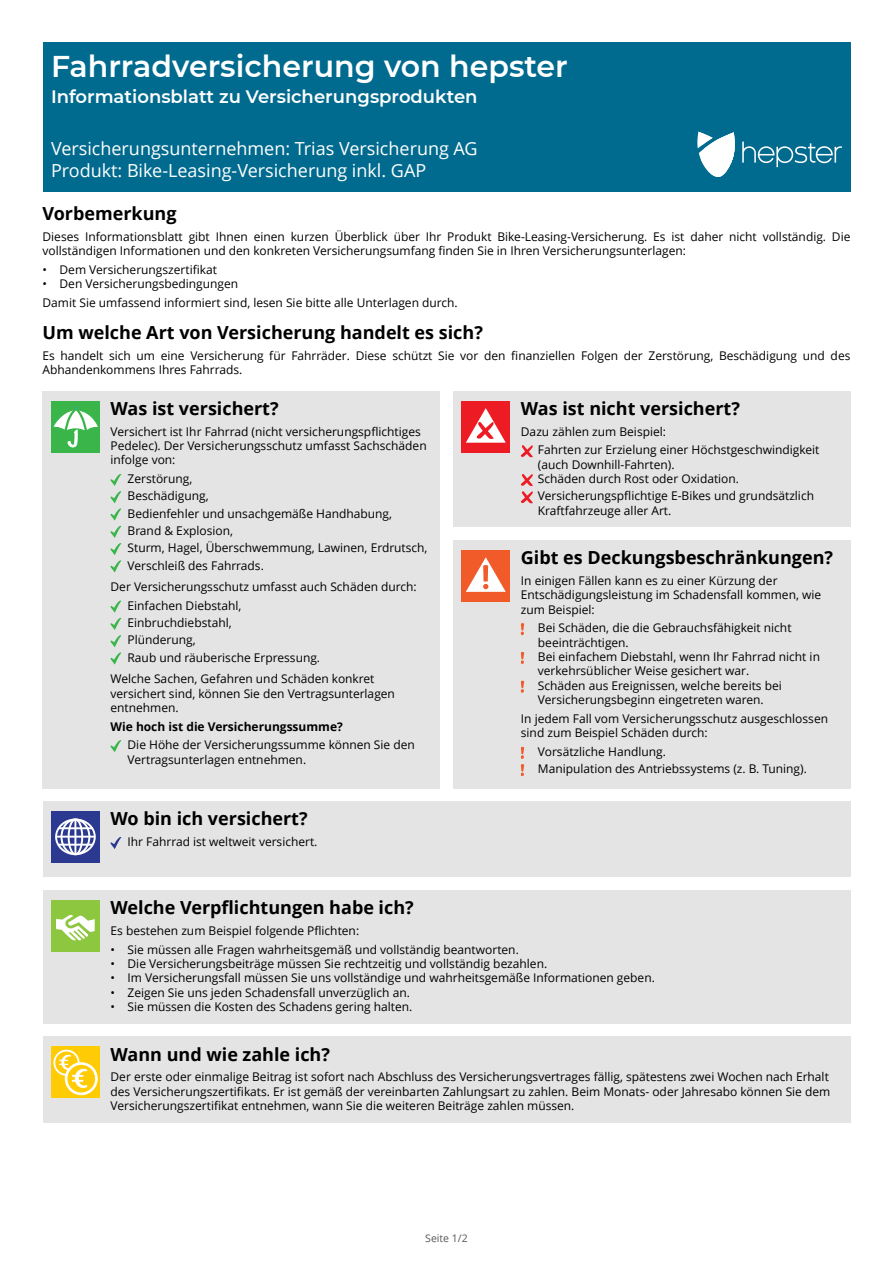
<style>
.page{position:relative;width:893px;height:1263px;background:#fff}
.page>*{position:absolute;margin:0;border:0;box-sizing:border-box;transform-origin:0 0}
.t1{font:600 30px "Montserrat";color:#fff}
.t2{font:700 18px "Open Sans";color:#000}
.t3{font:18px "Open Sans";color:#fff}
.t4{font:600 18px "Montserrat";color:#fff}
.t5{font:12px/14.4px "Open Sans";color:#000}
.t6{font:700 12px "Open Sans";color:#000}
.t7{font:10.5px "Open Sans";color:#5c5857}
</style>
<div class="page">
<div style="left:43px;top:43px;width:807px;height:149px;background:#006b8f"></div>
<svg style="left:697px;top:132px;width:38px;height:45px"></svg>
<svg style="left:742px;top:142px;width:100px;height:25px"></svg>
<div style="left:43px;top:391px;width:397px;height:398px;background:#e4e4e4"></div>
<div style="left:51px;top:401px;width:49px;height:51px;background:#39b54a"></div>
<svg style="left:53px;top:405px;width:45px;height:42px"></svg>
<svg style="left:111px;top:474px;width:10px;height:46px"></svg>
<svg style="left:111px;top:526px;width:10px;height:46px"></svg>
<svg style="left:111px;top:601px;width:10px;height:63px"></svg>
<svg style="left:111px;top:740px;width:10px;height:12px"></svg>
<div style="left:453px;top:391px;width:397px;height:398px;background:#e4e4e4"></div>
<div style="left:461px;top:401px;width:49px;height:51px;background:#ed1c24"></div>
<svg style="left:466px;top:408px;width:40px;height:35px"></svg>
<svg style="left:521px;top:445px;width:12px;height:12px"></svg>
<svg style="left:521px;top:474px;width:12px;height:29px"></svg>
<div style="left:453px;top:527px;width:397px;height:13px;background:#fff"></div>
<div style="left:461px;top:550px;width:49px;height:51px;background:#f15a29"></div>
<svg style="left:466px;top:557px;width:40px;height:35px"></svg>
<svg style="left:521px;top:623px;width:3px;height:12px"></svg>
<svg style="left:521px;top:652px;width:3px;height:12px"></svg>
<svg style="left:521px;top:681px;width:3px;height:12px"></svg>
<svg style="left:521px;top:747px;width:3px;height:29px"></svg>
<div style="left:43px;top:801px;width:807px;height:76px;background:#e4e4e4"></div>
<svg style="left:51px;top:812px;width:49px;height:51px;background:#424f9c"></svg>
<div style="left:55px;top:818px;width:41px;height:37px;border:2px solid #fff;border-radius:50%"></div>
<div style="left:61px;top:818px;width:29px;height:37px;border:2px solid #fff;border-radius:50%"></div>
<div style="left:68px;top:818px;width:15px;height:37px;border:2px solid #fff;border-radius:50%"></div>
<hr style="left:74px;top:819px;width:2px;height:36px;background:#fff">
<hr style="left:59px;top:827px;width:34px;height:2px;background:#fff">
<hr style="left:59px;top:844px;width:34px;height:2px;background:#fff">
<hr style="left:56px;top:836px;width:39px;height:2px;background:#fff">
<svg style="left:111px;top:837px;width:10px;height:12px"></svg>
<div style="left:43px;top:890px;width:807px;height:134px;background:#e4e4e4"></div>
<div style="left:51px;top:900px;width:49px;height:51px;background:#8dc63f"></div>
<svg style="left:56px;top:914px;width:39px;height:27px"></svg>
<div style="left:43px;top:1036px;width:807px;height:86px;background:#e4e4e4"></div>
<div style="left:51px;top:1047px;width:49px;height:51px;background:#ffcb05"></div>
<svg style="left:53px;top:1050px;width:27px;height:26px"></svg>
<svg style="left:65px;top:1062px;width:33px;height:33px"></svg>
<svg style="left:58px;top:1053px;width:31px;height:36px"></svg>
<p class="t1" style="left:51px;top:45px;width:518px">Fahrradversicherung von hepster</p>
<p class="t4" style="left:51px;top:84px;width:428px">Informationsblatt zu Versicherungsprodukten</p>
<p class="t3" style="left:51px;top:137px;width:428px">Versicherungsunternehmen: Trias Versicherung AG</p>
<p class="t3" style="left:51px;top:158px;width:377px">Produkt: Bike-Leasing-Versicherung inkl. GAP</p>
<p class="t2" style="left:43px;top:201px;width:136px">Vorbemerkung</p>
<p class="t5" style="left:43px;top:229px;width:809px">Dieses Informationsblatt gibt Ihnen einen kurzen Überblick über Ihr Produkt Bike-Leasing-Versicherung. Es ist daher nicht vollständig. Die vollständigen Informationen und den konkreten Versicherungsumfang finden Sie in Ihren Versicherungsunterlagen:</p>
<p class="t5" style="left:43px;top:262px;width:6px">•</p>
<p class="t5" style="left:60px;top:262px;width:159px">Dem Versicherungszertifikat</p>
<p class="t5" style="left:43px;top:276px;width:6px">•</p>
<p class="t5" style="left:60px;top:276px;width:180px">Den Versicherungsbedingungen</p>
<p class="t5" style="left:43px;top:295px;width:417px">Damit Sie umfassend informiert sind, lesen Sie bitte alle Unterlagen durch.</p>
<p class="t2" style="left:43px;top:320px;width:442px">Um welche Art von Versicherung handelt es sich?</p>
<p class="t5" style="left:43px;top:348px;width:809px">Es handelt sich um eine Versicherung für Fahrräder. Diese schützt Sie vor den finanziellen Folgen der Zerstörung, Beschädigung und des<br>Abhandenkommens Ihres Fahrrads.</p>
<p class="t2" style="left:111px;top:396px;width:170px">Was ist versichert?</p>
<p class="t5" style="left:111px;top:424px;width:318px">Versichert ist Ihr Fahrrad (nicht versicherungspflichtiges<br>Pedelec). Der Versicherungsschutz umfasst Sachschäden infolge von:</p>
<p class="t5" style="left:128px;top:471px;width:66px">Zerstörung,</p>
<p class="t5" style="left:128px;top:488px;width:83px">Beschädigung,</p>
<p class="t5" style="left:128px;top:506px;width:266px">Bedienfehler und unsachgemäße Handhabung,</p>
<p class="t5" style="left:128px;top:523px;width:107px">Brand &amp; Explosion,</p>
<p class="t5" style="left:128px;top:540px;width:301px">Sturm, Hagel, Überschwemmung, Lawinen, Erdrutsch,</p>
<p class="t5" style="left:128px;top:558px;width:138px">Verschleiß des Fahrrads.</p>
<p class="t5" style="left:111px;top:579px;width:308px">Der Versicherungsschutz umfasst auch Schäden durch:</p>
<p class="t5" style="left:128px;top:598px;width:115px">Einfachen Diebstahl,</p>
<p class="t5" style="left:128px;top:615px;width:106px">Einbruchdiebstahl,</p>
<p class="t5" style="left:128px;top:632px;width:70px">Plünderung,</p>
<p class="t5" style="left:128px;top:650px;width:194px">Raub und räuberische Erpressung.</p>
<p class="t5" style="left:111px;top:671px;width:286px">Welche Sachen, Gefahren und Schäden konkret versichert sind, können Sie den Vertragsunterlagen entnehmen.</p>
<p class="t6" style="left:111px;top:718px;width:234px">Wie hoch ist die Versicherungssumme?</p>
<p class="t5" style="left:128px;top:737px;width:289px">Die Höhe der Versicherungssumme können Sie den<br>Vertragsunterlagen entnehmen.</p>
<p class="t2" style="left:521px;top:396px;width:221px">Was ist nicht versichert?</p>
<p class="t5" style="left:521px;top:424px;width:147px">Dazu zählen zum Beispiel:</p>
<p class="t5" style="left:538px;top:442px;width:283px">Fahrten zur Erzielung einer Höchstgeschwindigkeit (auch Downhill-Fahrten).</p>
<p class="t5" style="left:538px;top:471px;width:203px">Schäden durch Rost oder Oxidation.</p>
<p class="t5" style="left:538px;top:488px;width:278px">Versicherungspflichtige E-Bikes und grundsätzlich<br>Kraftfahrzeuge aller Art.</p>
<p class="t2" style="left:521px;top:545px;width:314px">Gibt es Deckungsbeschränkungen?</p>
<p class="t5" style="left:521px;top:573px;width:302px">In einigen Fällen kann es zu einer Kürzung der<br>Entschädigungsleistung im Schadensfall kommen, wie zum Beispiel:</p>
<p class="t5" style="left:538px;top:620px;width:255px">Bei Schäden, die die Gebrauchsfähigkeit nicht beeinträchtigen.</p>
<p class="t5" style="left:538px;top:649px;width:284px">Bei einfachem Diebstahl, wenn Ihr Fahrrad nicht in verkehrsüblicher Weise gesichert war.</p>
<p class="t5" style="left:538px;top:678px;width:245px">Schäden aus Ereignissen, welche bereits bei<br>Versicherungsbeginn eingetreten waren.</p>
<p class="t5" style="left:521px;top:711px;width:309px">In jedem Fall vom Versicherungsschutz ausgeschlossen sind zum Beispiel Schäden durch:</p>
<p class="t5" style="left:538px;top:744px;width:129px">Vorsätzliche Handlung.</p>
<p class="t5" style="left:538px;top:761px;width:270px">Manipulation des Antriebssystems (z. B. Tuning).</p>
<p class="t2" style="left:111px;top:806px;width:199px">Wo bin ich versichert?</p>
<p class="t5" style="left:128px;top:834px;width:191px">Ihr Fahrrad ist weltweit versichert.</p>
<p class="t2" style="left:111px;top:895px;width:305px">Welche Verpflichtungen habe ich?</p>
<p class="t5" style="left:111px;top:923px;width:250px">Es bestehen zum Beispiel folgende Pflichten:</p>
<p class="t5" style="left:111px;top:942px;width:6px">•</p>
<p class="t5" style="left:128px;top:942px;width:393px">Sie müssen alle Fragen wahrheitsgemäß und vollständig beantworten.</p>
<p class="t5" style="left:111px;top:956px;width:6px">•</p>
<p class="t5" style="left:128px;top:956px;width:421px">Die Versicherungsbeiträge müssen Sie rechtzeitig und vollständig bezahlen.</p>
<p class="t5" style="left:111px;top:970px;width:6px">•</p>
<p class="t5" style="left:128px;top:970px;width:529px">Im Versicherungsfall müssen Sie uns vollständige und wahrheitsgemäße Informationen geben.</p>
<p class="t5" style="left:111px;top:985px;width:6px">•</p>
<p class="t5" style="left:128px;top:985px;width:284px">Zeigen Sie uns jeden Schadensfall unverzüglich an.</p>
<p class="t5" style="left:111px;top:999px;width:6px">•</p>
<p class="t5" style="left:128px;top:999px;width:286px">Sie müssen die Kosten des Schadens gering halten.</p>
<p class="t2" style="left:111px;top:1041px;width:221px">Wann und wie zahle ich?</p>
<p class="t5" style="left:111px;top:1069px;width:721px">Der erste oder einmalige Beitrag ist sofort nach Abschluss des Versicherungsvertrages fällig, spätestens zwei Wochen nach Erhalt des Versicherungszertifikats. Er ist gemäß der vereinbarten Zahlungsart zu zahlen. Beim Monats- oder Jahresabo können Sie dem<br>Versicherungszertifikat entnehmen, wann Sie die weiteren Beiträge zahlen müssen.</p>
<p class="t7" style="left:425px;top:1231px;width:44px">Seite 1/2</p>
</div>
